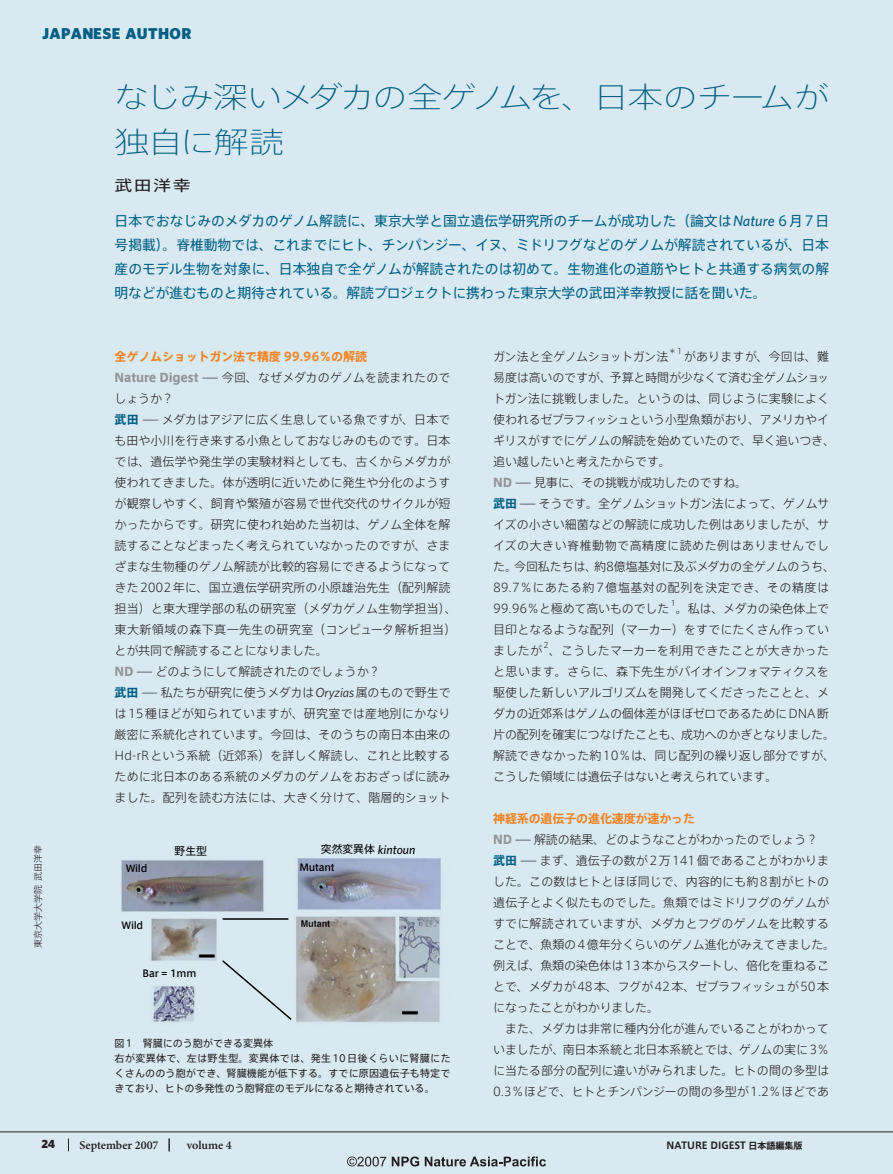
<style>
.page{position:relative;width:893px;height:1174px;background:#d8e9f1}
.page>*{position:absolute;margin:0;border:0;box-sizing:border-box;transform-origin:0 0}
.t1{font:200 29.25px/45px "Axis Std";letter-spacing:-.05em;color:#015f84;scale:1.2 1}
.t2{font:900 15.75px "Whitney";letter-spacing:.02em;color:#015f84}
.t3{font:15px "Axis Std";color:#231f20;scale:1.2 1}
.t4{font:13.8px/24px "Axis Std";letter-spacing:-.01em;color:#015f84;text-align:justify}
.t5{font:300 12px/21px "Axis Std";color:#231f20;scale:1.5 1}
.t6{font:300 12px/21px "Axis Std";color:#231f20}
.t7{font:600 12px "Minion Pro";color:#231f20}
.t8{font:300 12px "Axis Std";letter-spacing:-.045em;color:#231f20}
.t9{font:900 12px "Whitney";color:#231f20}
.t10{font:10.8px "Axis Std";color:#000}
.t11{font:10.05px/15px "Axis Std";letter-spacing:.015em;color:#231f20}
.t12{font:500 9.75px "Axis Std";letter-spacing:-.025em;color:#000}
.t13{font:700 9.75px "Axis Std";color:#231f20}
.t14{font:300 9px "Axis Std";letter-spacing:.01em;color:#231f20}
.t15{font:300 7.8px "Axis Std";color:#231f20}
.s1{font-family:"Whitney";font-weight:500;font-style:italic;font-size:15.15px}
.s2{font-weight:700;color:#f58220}
.s3{font-weight:800;color:#939598}
.s4{font-weight:700;color:#015f84}
.s5{font-family:"Whitney";font-weight:400;font-style:italic;font-size:13.2px}
.s6{font-size:9px}
</style>
<div class="page">
<hr style="left:0;top:1131px;width:893px;height:1px;background:#231f20">
<img style="left:121px;top:858px;width:320px;height:165px">
<hr style="left:223px;top:918px;width:65px;height:1px;background:#000">
<svg style="left:221px;top:958px;width:72px;height:63px"></svg>
<svg style="left:68px;top:1138px;width:1px;height:13px"></svg>
<svg style="left:169px;top:1138px;width:1px;height:13px"></svg>
<svg style="left:347px;top:1156px;width:39px;height:10px"></svg>
<svg style="left:392px;top:1156px;width:27px;height:10px"></svg>
<svg style="left:425px;top:1156px;width:121px;height:10px"></svg>
<h2 class="t2" style="left:42px;top:24px;width:151px">JAPANESE AUTHOR</h2>
<h1 class="t1" style="left:114px;top:73px;width:597px">なじみ深いメダカの全ゲノムを、日本のチームが独自に解読</h1>
<p class="t3" style="left:115px;top:174px;width:65px">武田洋幸</p>
<p class="t4" style="left:115px;top:208px;width:716px">日本でおなじみのメダカのゲノム解読に、東京大学と国立遺伝学研究所のチームが成功した（論文は<span class="s1">Nature</span> 6月7日号掲載）。脊椎動物では、これまでにヒト、チンパンジー、イヌ、ミドリフグなどのゲノムが解読されているが、日本産のモデル生物を対象に、日本独自で全ゲノムが解読されたのは初めて。生物進化の道筋やヒトと共通する病気の解明などが進むものと期待されている。解読プロジェクトに携わった東京大学の武田洋幸教授に話を聞いた。</p>
<p class="t5" style="left:115px;top:345px;width:230px"><span class="s2">全ゲノムショットガン法で精度 99.96％の解読<br></span><span class="s3">Nature Digest</span> — 今回、なぜメダカのゲノムを読まれたのでしょうか？<br><span class="s4">武田</span> — メダカはアジアに広く生息している魚ですが、日本でも田や小川を行き来する小魚としておなじみのものです。日本では、遺伝学や発生学の実験材料としても、古くからメダカが使われてきました。体が透明に近いために発生や分化のようすが観察しやすく、飼育や繁殖が容易で世代交代のサイクルが短かったからです。研究に使われ始めた当初は、ゲノム全体を解読することなどまったく考えられていなかったのですが、さまざまな生物種のゲノム解読が比較的容易にできるようになってきた2002年に、国立遺伝学研究所の小原雄治先生（配列解読担当）と東大理学部の私の研究室（メダカゲノム生物学担当）、東大新領域の森下真一先生の研究室（コンピュータ解析担当）とが共同で解読することになりました。<br><span class="s3">ND</span> — どのようにして解読されたのでしょうか？<br><span class="s4">武田</span> — 私たちが研究に使うメダカは<span class="s5">Oryzias</span>属のもので野生では15種ほどが知られていますが、研究室では産地別にかなり厳密に系統化されています。今回は、そのうちの南日本由来の<br>Hd-rRという系統（近郊系）を詳しく解読し、これと比較するために北日本のある系統のメダカのゲノムをおおざっぱに読みました。配列を読む方法には、大きく分けて、階層的ショット</p>
<p class="t10" style="left:321px;top:841px;width:55px">突然変異体</p>
<p class="t14" style="left:31px;top:948px;width:104px;rotate:-90deg">東京大学大学院 武田洋幸</p>
<p class="t10" style="left:175px;top:842px;width:34px">野生型</p>
<p class="t12" style="left:126px;top:861px;width:23px">Wild</p>
<p class="t12" style="left:299px;top:859px;width:36px">Mutant</p>
<p class="t12" style="left:122px;top:918px;width:23px">Wild</p>
<p class="t12" style="left:142px;top:965px;width:56px">Bar = 1mm</p>
<p class="t11" style="left:115px;top:1035px;width:338px">図1　腎臓にのう胞ができる変異体<br>右が変異体で、左は野生型。変異体では、発生10日後くらいに腎臓にたくさんののう胞ができ、腎臓機能が低下する。すでに原因遺伝子も特定できており、ヒトの多発性のう胞腎症のモデルになると期待されている。</p>
<p class="t8" style="left:493px;top:347px;width:177px">ガン法と全ゲノムショットガン法</p>
<p class="t15" style="left:669px;top:345px;width:15px">＊1</p>
<p class="t6" style="left:493px;top:345px;width:343px;text-indent:191px">がありますが、今回は、難易度は高いのですが、予算と時間が少なくて済む全ゲノムショットガン法に挑戦しました。というのは、同じように実験によく使われるゼブラフィッシュという小型魚類がおり、アメリカやイギリスがすでにゲノムの解読を始めていたので、早く追いつき、追い越したいと考えたからです。<br><span class="s3">ND</span> — 見事に、その挑戦が成功したのですね。<br><span class="s4">武田</span> — そうです。全ゲノムショットガン法によって、ゲノムサイズの小さい細菌などの解読に成功した例はありましたが、サイズの大きい脊椎動物で高精度に読めた例はありませんでした。今回私たちは、約8億塩基対に及ぶメダカの全ゲノムのうち、<br>89.7％にあたる約7億塩基対の配列を決定でき、その精度は<br>99.96％と極めて高いものでした</p>
<p class="t15" style="left:671px;top:597px;width:7px">1</p>
<p class="t6" style="left:493px;top:597px;width:337px;text-align:justify;text-indent:183px">。私は、メダカの染色体上で目印となるような配列（マーカー）をすでにたくさん作っていましたが</p>
<p class="t15" style="left:544px;top:639px;width:7px">2</p>
<p class="t6" style="left:493px;top:639px;width:343px;text-indent:56px">、こうしたマーカーを利用できたことが大きかったと思います。さらに、森下先生がバイオインフォマティクスを駆使した新しいアルゴリズムを開発してくださったことと、メダカの近郊系はゲノムの個体差がほぼゼロであるためにDNA断片の配列を確実につなげたことも、成功へのかぎとなりました。解読できなかった約10％は、同じ配列の繰り返し部分ですが、こうした領域には遺伝子はないと考えられています。</p>
<p class="t5" style="left:493px;top:807px;width:230px"><span class="s2">神経系の遺伝子の進化速度が速かった<br></span><span class="s3">ND</span> — 解読の結果、どのようなことがわかったのでしょう？<br><span class="s4">武田</span> — まず、遺伝子の数が2万141個であることがわかりました。この数はヒトとほぼ同じで、内容的にも約8割がヒトの遺伝子とよく似たものでした。魚類ではミドリフグのゲノムがすでに解読されていますが、メダカとフグのゲノムを比較することで、魚類の4億年分くらいのゲノム進化がみえてきました。例えば、魚類の染色体は13本からスタートし、倍化を重ねることで、メダカが48本、フグが42本、ゼブラフィッシュが50本になったことがわかりました。<br>　また、メダカは非常に種内分化が進んでいることがわかっていましたが、南日本系統と北日本系統とでは、ゲノムの実に3％に当たる部分の配列に違いがみられました。ヒトの間の多型は<br>0.3％ほどで、ヒトとチンパンジーの間の多型が1.2％ほどであ</p>
<p class="t9" style="left:41px;top:1136px;width:15px">24</p>
<p class="t7" style="left:79px;top:1137px;width:81px">September 2007</p>
<p class="t7" style="left:187px;top:1137px;width:47px">volume 4</p>
<p class="t13" style="left:666px;top:1137px;width:137px">NATURE DIGEST <span class="s6">日本語編集版</span></p>
</div>
